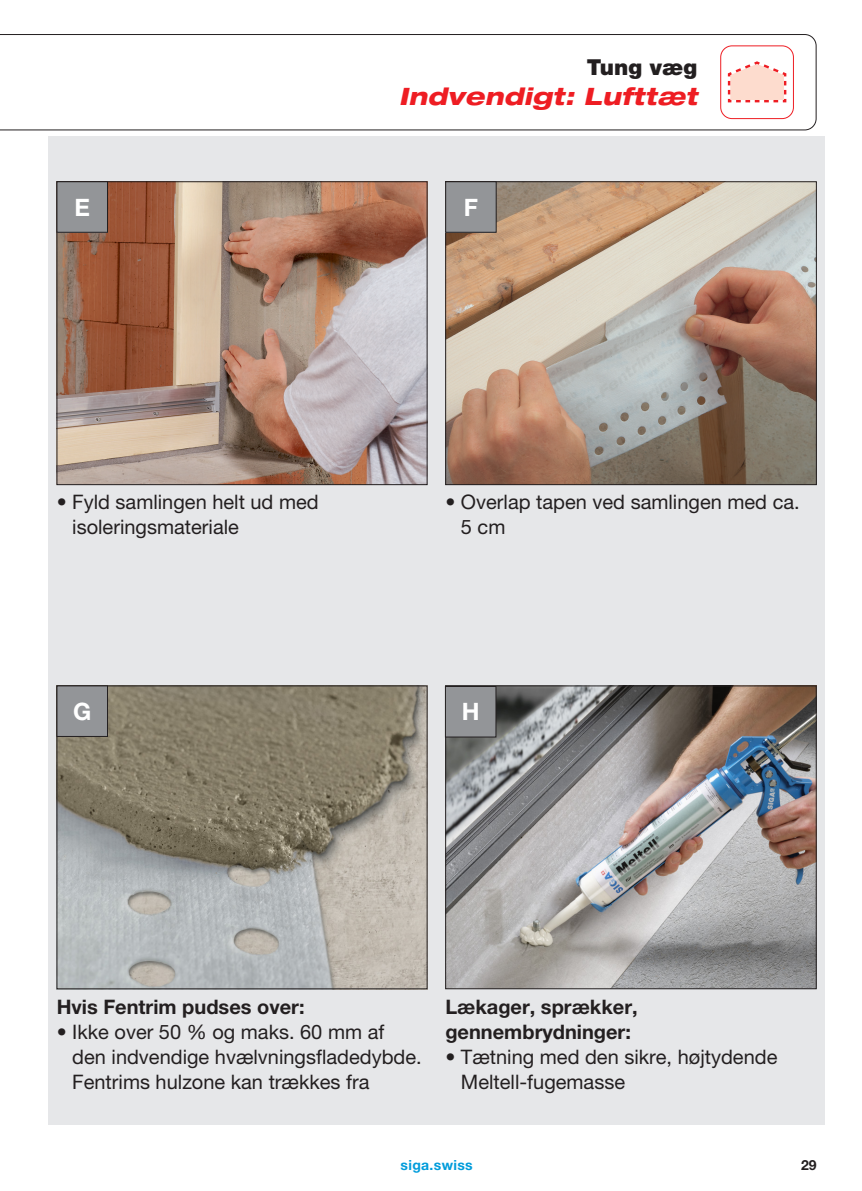
<style>
.page{position:relative;width:862px;height:1191px;background:#fff}
.page>*{position:absolute;margin:0;border:0;box-sizing:border-box;transform-origin:0 0}
.t1{font:italic 800 expanded 24px "Helvetica Neue LT Pro";letter-spacing:.015em;color:#ee1d23}
.t2{font:700 24px "Helvetica Neue LT Pro";color:#fff}
.t3{font:900 22px "Helvetica Neue LT Pro";letter-spacing:.01em;color:#231f20}
.t4{font:20px/25.2px "Helvetica Neue LT Pro";color:#231f20}
.t5{font:700 20px/25.2px "Helvetica Neue LT Pro";color:#231f20}
.t6{font:700 14px "Helvetica Neue LT Pro";letter-spacing:.025em;color:#009cdb}
.t7{font:700 14px "Helvetica Neue LT Pro";color:#231f20}
</style>
<div class="page">
<svg style="left:0;top:34px;width:816px;height:96px"></svg>
<div style="left:48px;top:136px;width:777px;height:988px;background:#e6e7e9"></div>
<img style="left:59px;top:687px;width:366px;height:300px">
<div style="left:57px;top:685px;width:370px;height:304px;border:1px solid #231f20"></div>
<img style="left:59px;top:183px;width:366px;height:300px">
<div style="left:57px;top:181px;width:370px;height:304px;border:1px solid #231f20"></div>
<div style="left:57px;top:182px;width:50px;height:50px;background:#939598"></div>
<div style="left:57px;top:181px;width:51px;height:51px;border:1px solid #231f20"></div>
<div style="left:57px;top:686px;width:50px;height:50px;background:#939598"></div>
<div style="left:57px;top:685px;width:51px;height:51px;border:1px solid #231f20"></div>
<img style="left:447px;top:183px;width:367px;height:300px">
<div style="left:445px;top:181px;width:371px;height:304px;border:1px solid #231f20"></div>
<div style="left:446px;top:182px;width:50px;height:50px;background:#939598"></div>
<div style="left:445px;top:181px;width:51px;height:51px;border:1px solid #231f20"></div>
<img style="left:447px;top:687px;width:367px;height:300px">
<div style="left:445px;top:685px;width:371px;height:304px;border:1px solid #231f20"></div>
<div style="left:445px;top:686px;width:51px;height:51px;background:#939598"></div>
<div style="left:445px;top:686px;width:51px;height:51px;border:1px solid #231f20"></div>
<p class="t3" style="left:587px;top:54px;width:112px">Tung væg</p>
<p class="t2" style="left:74px;top:192px;width:17px">E</p>
<p class="t1" style="left:399px;top:81px;width:300px">Indvendigt: Lufttæt</p>
<p class="t2" style="left:464px;top:192px;width:16px">F</p>
<p class="t4" style="left:72px;top:489px;width:248px;text-indent:-16px">• Fyld samlingen helt ud med isoleringsmateriale</p>
<p class="t4" style="left:461px;top:489px;width:340px;text-indent:-16px">• Overlap tapen ved samlingen med ca.<br>5 cm</p>
<p class="t2" style="left:73px;top:696px;width:20px">G</p>
<p class="t2" style="left:462px;top:697px;width:19px">H</p>
<p class="t5" style="left:57px;top:993px;width:249px">Hvis Fentrim pudses over:</p>
<p class="t4" style="left:72px;top:1019px;width:351px;text-indent:-16px">• Ikke over 50 % og maks. 60 mm af den indvendige hvælvningsfladedybde.<br>Fentrims hulzone kan trækkes fra</p>
<p class="t5" style="left:445px;top:993px;width:194px">Lækager, sprækker, gennembrydninger:</p>
<p class="t4" style="left:461px;top:1044px;width:318px;text-indent:-16px">• Tætning med den sikre, højtydende<br>Meltell-fugemasse</p>
<p class="t6" style="left:401px;top:1156px;width:74px">siga.swiss</p>
<p class="t7" style="left:801px;top:1156px;width:17px">29</p>
</div>
